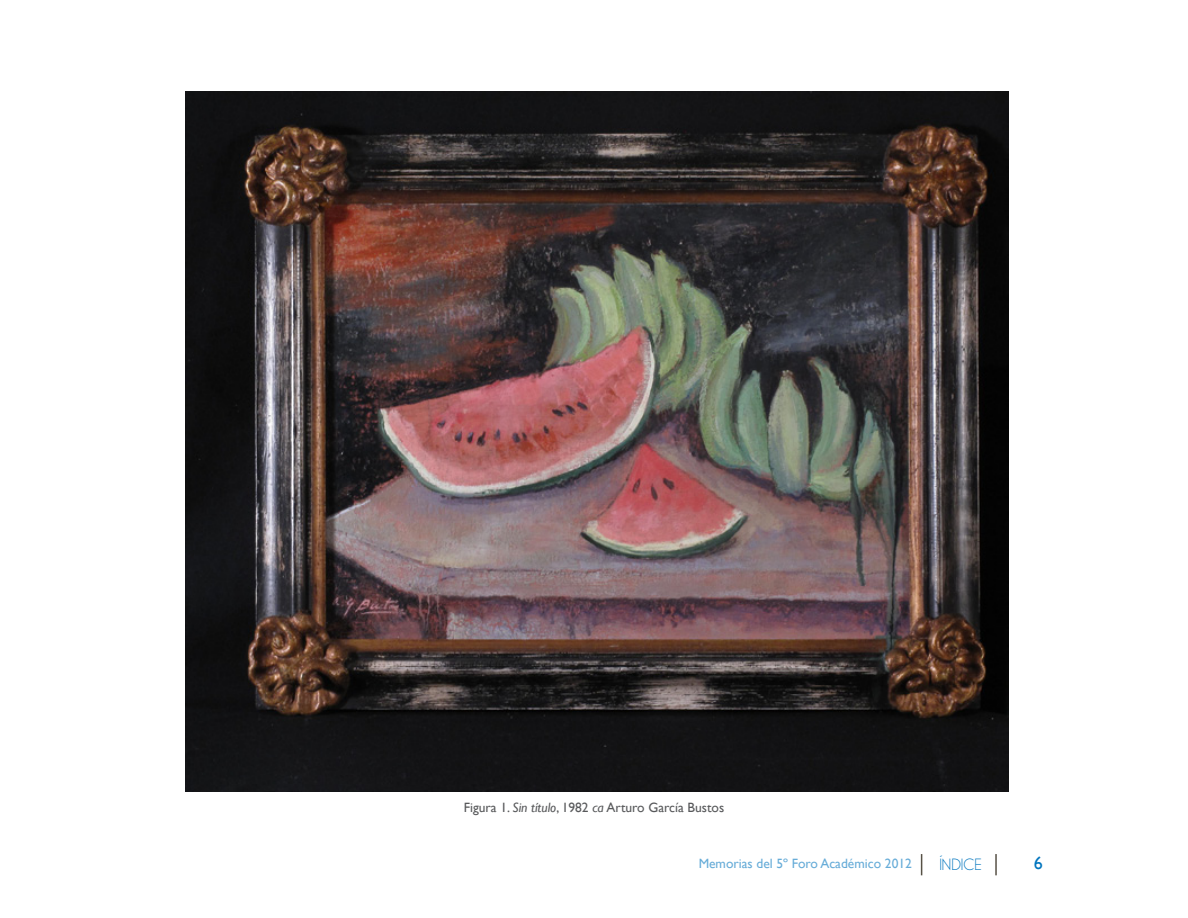
<style>
.page{position:relative;width:1188px;height:918px;background:#fff}
.page>*{position:absolute;margin:0;border:0;box-sizing:border-box;transform-origin:0 0}
.t1{font:18px "Gill Sans";color:#0075be}
.t2{font:16.5px "Champagne&Limousines";color:#0075be}
.t3{font:13.5px "Gill Sans";color:#58595b}
.t4{font:13.5px "Gill Sans";color:#0075be}
.s1{font-style:italic}
</style>
<div class="page">
<hr style="left:995px;top:854px;width:2px;height:21px;background:#575146">
<svg style="left:921px;top:854px;width:1px;height:21px"></svg>
<img style="left:186px;top:91px;width:823px;height:701px">
<p class="t3" style="left:464px;top:800px;width:262px">Figura 1. <span class="s1">Sin título</span>, 1982 <span class="s1">ca</span> Arturo García Bustos</p>
<p class="t4" style="left:699px;top:856px;width:215px">Memorias del 5º Foro Académico 2012</p>
<p class="t2" style="left:939px;top:855px;width:44px">ÍNDICE</p>
<h1 class="t1" style="left:1034px;top:853px;width:10px">6</h1>
</div>
